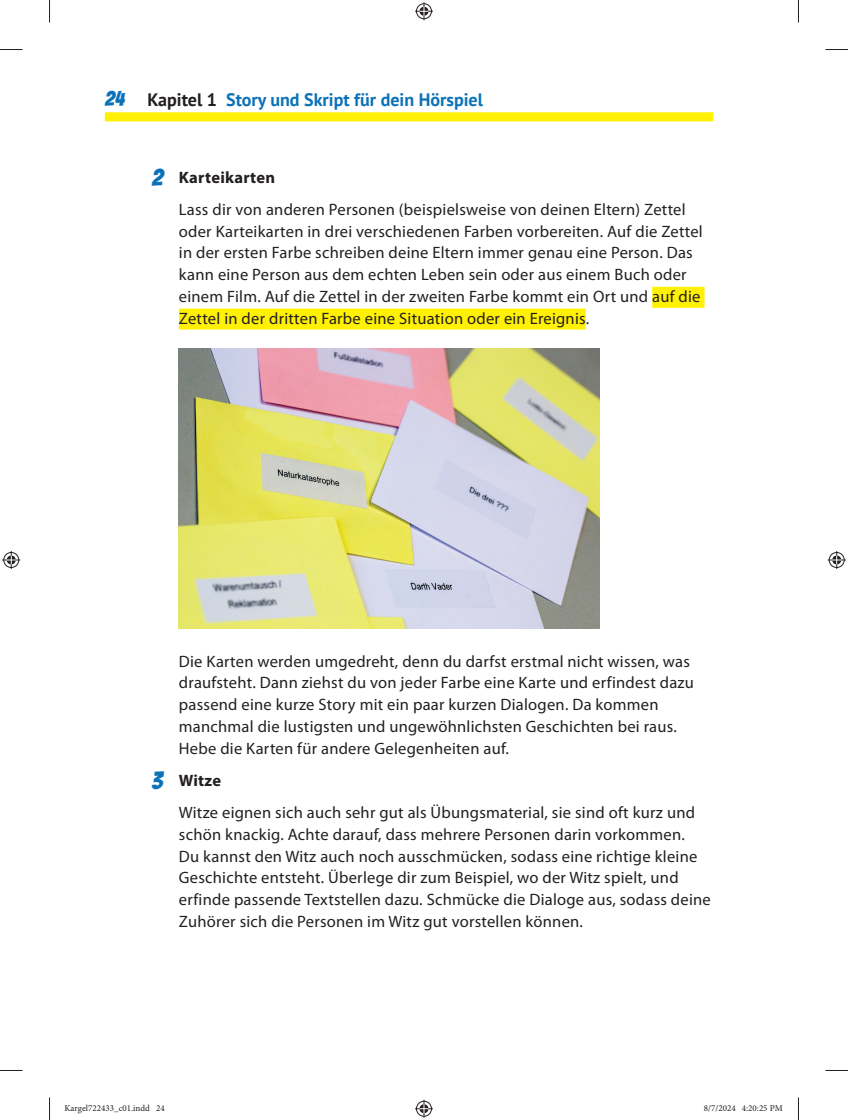
<style>
.page{position:relative;width:848px;height:1120px;background:#fff}
.page>*{position:absolute;margin:0;border:0;box-sizing:border-box;transform-origin:0 0}
.t1{font:700 18px "PT Sans";color:#0c72b8}
.t2{font:16.5px/21.8px "Myriad Pro";letter-spacing:.015em;color:#231f20}
.t3{font:9px "Minion Pro";color:#231f20}
.s1{font-family:"Bangers";font-weight:400;font-size:21px}
.s2{color:#231f20}
.s3{font-family:"Bangers";font-size:24px;color:#0c72b8}
.s4{font-weight:700}
</style>
<div class="page">
<div style="left:105px;top:112px;width:608px;height:9px;background:#fff101"></div>
<div style="left:652px;top:287px;width:52px;height:21px;background:#fff101"></div>
<div style="left:179px;top:308px;width:406px;height:21px;background:#fff101"></div>
<img style="left:179px;top:348px;width:420px;height:280px">
<svg style="left:0;top:49px;width:23px;height:1px"></svg>
<svg style="left:825px;top:49px;width:22px;height:1px"></svg>
<svg style="left:0;top:1070px;width:23px;height:1px"></svg>
<svg style="left:825px;top:1070px;width:22px;height:1px"></svg>
<svg style="left:49px;top:0;width:1px;height:23px"></svg>
<svg style="left:49px;top:1097px;width:1px;height:22px"></svg>
<svg style="left:798px;top:0;width:1px;height:23px"></svg>
<svg style="left:798px;top:1097px;width:1px;height:22px"></svg>
<svg style="left:415px;top:2px;width:18px;height:18px"></svg>
<svg style="left:415px;top:1099px;width:18px;height:18px"></svg>
<svg style="left:2px;top:551px;width:18px;height:18px"></svg>
<svg style="left:827px;top:551px;width:18px;height:18px"></svg>
<p class="t1" style="left:105px;top:88px;width:379px"><span class="s1">24</span> <span class="s2">Kapitel 1</span> Story und Skript für dein Hörspiel</p>
<p class="t2" style="left:179px;top:161px;width:508px;line-height:32.2px;text-indent:-27px"><span class="s3">2</span> <span class="s4">Karteikarten<br></span>Lass dir von anderen Personen (beispielsweise von deinen Eltern) Zettel</p>
<p class="t2" style="left:179px;top:220px;width:525px">oder Karteikarten in drei verschiedenen Farben vorbereiten. Auf die Zettel in der ersten Farbe schreiben deine Eltern immer genau eine Person. Das kann eine Person aus dem echten Leben sein oder aus einem Buch oder einem Film. Auf die Zettel in der zweiten Farbe kommt ein Ort und auf die Zettel in der dritten Farbe eine Situation oder ein Ereignis.</p>
<p class="t2" style="left:179px;top:650px;width:516px">Die Karten werden umgedreht, denn du darfst erstmal nicht wissen, was draufsteht. Dann ziehst du von jeder Farbe eine Karte und erfindest dazu passend eine kurze Story mit ein paar kurzen Dialogen. Da kommen manchmal die lustigsten und ungewöhnlichsten Geschichten bei raus.<br>Hebe die Karten für andere Gelegenheiten auf.</p>
<p class="t2" style="left:179px;top:764px;width:517px;line-height:32.2px;text-indent:-27px"><span class="s3">3</span> <span class="s4">Witze<br></span>Witze eignen sich auch sehr gut als Übungsmaterial, sie sind oft kurz und</p>
<p class="t2" style="left:179px;top:823px;width:533px">schön knackig. Achte darauf, dass mehrere Personen darin vorkommen.<br>Du kannst den Witz auch noch ausschmücken, sodass eine richtige kleine Geschichte entsteht. Überlege dir zum Beispiel, wo der Witz spielt, und erfinde passende Textstellen dazu. Schmücke die Dialoge aus, sodass deine Zuhörer sich die Personen im Witz gut vorstellen können.</p>
<p class="t3" style="left:65px;top:1102px;width:102px">Kargel722433_c01.indd 24</p>
<p class="t3" style="left:703px;top:1102px;width:80px">8/7/2024 4:20:25 PM</p>
</div>
